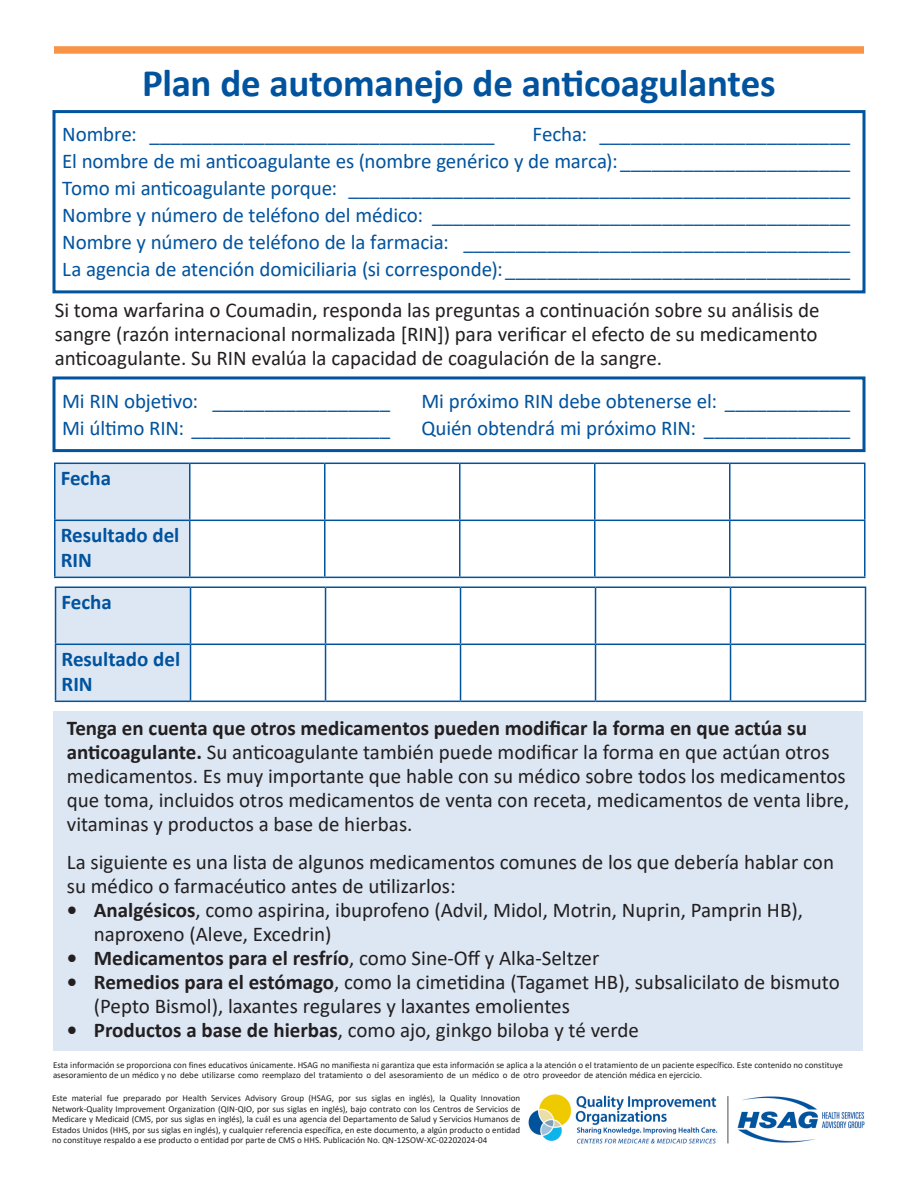
<style>
.page{position:relative;width:918px;height:1188px;background:#fff}
.page>*{position:absolute;margin:0;border:0;box-sizing:border-box;transform-origin:0 0}
.t1{font:700 39px "Calibri";letter-spacing:-.01em;color:#01539e}
.t2{font:21px/24px "Calibri";color:#231f20}
.t3{font:21px "Calibri";letter-spacing:-.005em;color:#01539e}
.t4{font:700 21px "Calibri";color:#231f20}
.t5{font:700 21px/25.2px "Calibri";color:#01539e}
.t6{font:9px/10.6px "Calibri";color:#231f20}
.s1{font-weight:700}
.s2{font-weight:400}
</style>
<div class="page">
<div style="left:53px;top:712px;width:810px;height:339px;background:#dce7f3"></div>
<div style="left:52px;top:110px;width:814px;height:183px;border:3px solid #01539e"></div>
<div style="left:54px;top:46px;width:810px;height:8px;background:#f79447"></div>
<div style="left:52px;top:376px;width:814px;height:76px;border:3px solid #01539e"></div>
<div style="left:55px;top:463px;width:135px;height:57px;background:#dce7f3"></div>
<div style="left:55px;top:520px;width:135px;height:57px;background:#dce7f3"></div>
<hr style="left:54px;top:463px;width:136px;height:1px;background:#01539e">
<hr style="left:54px;top:464px;width:2px;height:56px;background:#01539e">
<hr style="left:190px;top:463px;width:135px;height:1px;background:#01539e">
<hr style="left:189px;top:464px;width:1px;height:56px;background:#01539e">
<hr style="left:325px;top:463px;width:135px;height:1px;background:#01539e">
<hr style="left:324px;top:464px;width:2px;height:56px;background:#01539e">
<hr style="left:460px;top:463px;width:135px;height:1px;background:#01539e">
<hr style="left:459px;top:464px;width:1px;height:56px;background:#01539e">
<hr style="left:595px;top:463px;width:135px;height:1px;background:#01539e">
<hr style="left:594px;top:464px;width:2px;height:56px;background:#01539e">
<hr style="left:730px;top:463px;width:136px;height:1px;background:#01539e">
<hr style="left:729px;top:464px;width:1px;height:56px;background:#01539e">
<hr style="left:864px;top:464px;width:2px;height:56px;background:#01539e">
<hr style="left:54px;top:520px;width:136px;height:1px;background:#01539e">
<hr style="left:54px;top:521px;width:2px;height:56px;background:#01539e">
<hr style="left:190px;top:520px;width:135px;height:1px;background:#01539e">
<hr style="left:189px;top:521px;width:1px;height:56px;background:#01539e">
<hr style="left:325px;top:520px;width:135px;height:1px;background:#01539e">
<hr style="left:324px;top:521px;width:2px;height:56px;background:#01539e">
<hr style="left:460px;top:520px;width:135px;height:1px;background:#01539e">
<hr style="left:459px;top:521px;width:1px;height:56px;background:#01539e">
<hr style="left:595px;top:520px;width:135px;height:1px;background:#01539e">
<hr style="left:594px;top:521px;width:2px;height:56px;background:#01539e">
<hr style="left:730px;top:520px;width:136px;height:1px;background:#01539e">
<hr style="left:729px;top:521px;width:1px;height:56px;background:#01539e">
<hr style="left:864px;top:521px;width:2px;height:56px;background:#01539e">
<hr style="left:54px;top:577px;width:136px;height:1px;background:#01539e">
<hr style="left:190px;top:577px;width:135px;height:1px;background:#01539e">
<hr style="left:325px;top:577px;width:135px;height:1px;background:#01539e">
<hr style="left:460px;top:577px;width:135px;height:1px;background:#01539e">
<hr style="left:595px;top:577px;width:135px;height:1px;background:#01539e">
<hr style="left:730px;top:577px;width:136px;height:1px;background:#01539e">
<div style="left:56px;top:587px;width:135px;height:57px;background:#dce7f3"></div>
<div style="left:56px;top:644px;width:135px;height:57px;background:#dce7f3"></div>
<hr style="left:55px;top:586px;width:136px;height:2px;background:#01539e">
<hr style="left:55px;top:588px;width:1px;height:56px;background:#01539e">
<hr style="left:191px;top:586px;width:135px;height:2px;background:#01539e">
<hr style="left:190px;top:588px;width:1px;height:56px;background:#01539e">
<hr style="left:326px;top:586px;width:135px;height:2px;background:#01539e">
<hr style="left:325px;top:588px;width:1px;height:56px;background:#01539e">
<hr style="left:461px;top:586px;width:135px;height:2px;background:#01539e">
<hr style="left:460px;top:588px;width:1px;height:56px;background:#01539e">
<hr style="left:596px;top:586px;width:135px;height:2px;background:#01539e">
<hr style="left:595px;top:588px;width:1px;height:56px;background:#01539e">
<hr style="left:731px;top:586px;width:135px;height:2px;background:#01539e">
<hr style="left:730px;top:588px;width:1px;height:56px;background:#01539e">
<hr style="left:865px;top:588px;width:1px;height:56px;background:#01539e">
<hr style="left:55px;top:644px;width:136px;height:1px;background:#01539e">
<hr style="left:55px;top:645px;width:1px;height:56px;background:#01539e">
<hr style="left:191px;top:644px;width:135px;height:1px;background:#01539e">
<hr style="left:190px;top:645px;width:1px;height:56px;background:#01539e">
<hr style="left:326px;top:644px;width:135px;height:1px;background:#01539e">
<hr style="left:325px;top:645px;width:1px;height:56px;background:#01539e">
<hr style="left:461px;top:644px;width:135px;height:1px;background:#01539e">
<hr style="left:460px;top:645px;width:1px;height:56px;background:#01539e">
<hr style="left:596px;top:644px;width:135px;height:1px;background:#01539e">
<hr style="left:595px;top:645px;width:1px;height:56px;background:#01539e">
<hr style="left:731px;top:644px;width:135px;height:1px;background:#01539e">
<hr style="left:730px;top:645px;width:1px;height:56px;background:#01539e">
<hr style="left:865px;top:645px;width:1px;height:56px;background:#01539e">
<hr style="left:55px;top:701px;width:136px;height:1px;background:#01539e">
<hr style="left:191px;top:701px;width:135px;height:1px;background:#01539e">
<hr style="left:326px;top:701px;width:135px;height:1px;background:#01539e">
<hr style="left:461px;top:701px;width:135px;height:1px;background:#01539e">
<hr style="left:596px;top:701px;width:135px;height:1px;background:#01539e">
<hr style="left:731px;top:701px;width:135px;height:1px;background:#01539e">
<img style="left:528px;top:1094px;width:337px;height:50px">
<h1 class="t1" style="left:142px;top:56px;width:635px">Plan de automanejo de anticoagulantes</h1>
<p class="t3" style="left:62px;top:120px;width:434px">Nombre: _________________________________</p>
<p class="t3" style="left:533px;top:120px;width:319px">Fecha: ________________________</p>
<p class="t3" style="left:62px;top:147px;width:790px">El nombre de mi anticoagulante es (nombre genérico y de marca): ______________________</p>
<p class="t3" style="left:62px;top:174px;width:790px">Tomo mi anticoagulante porque: ________________________________________________</p>
<p class="t3" style="left:62px;top:201px;width:790px">Nombre y número de teléfono del médico: ________________________________________</p>
<p class="t3" style="left:62px;top:228px;width:790px">Nombre y número de teléfono de la farmacia: _____________________________________</p>
<p class="t3" style="left:62px;top:255px;width:790px">La agencia de atención domiciliaria (si corresponde):_________________________________</p>
<p class="t2" style="left:55px;top:297px;width:766px;text-align:justify">Si toma warfarina o Coumadin, responda las preguntas a continuación sobre su análisis de sangre (razón internacional normalizada [RIN]) para verificar el efecto de su medicamento anticoagulante. Su RIN evalúa la capacidad de coagulación de la sangre.</p>
<p class="t3" style="left:62px;top:386px;width:329px">Mi RIN objetivo: _________________</p>
<p class="t3" style="left:62px;top:413px;width:329px">Mi último RIN: ___________________</p>
<p class="t3" style="left:421px;top:386px;width:430px">Mi próximo RIN debe obtenerse el: ____________</p>
<p class="t3" style="left:421px;top:413px;width:430px">Quién obtendrá mi próximo RIN: ______________</p>
<p class="t5" style="left:61px;top:465px;width:52px">Fecha</p>
<p class="t5" style="left:61px;top:522px;width:120px">Resultado del<br>RIN</p>
<p class="t5" style="left:62px;top:589px;width:52px">Fecha</p>
<p class="t5" style="left:62px;top:646px;width:120px">Resultado del<br>RIN</p>
<p class="t2" style="left:67px;top:716px;width:784px"><span class="s1">Tenga en cuenta que otros medicamentos pueden modificar la forma en que actúa su anticoagulante.</span> Su anticoagulante también puede modificar la forma en que actúan otros medicamentos. Es muy importante que hable con su médico sobre todos los medicamentos que toma, incluidos otros medicamentos de venta con receta, medicamentos de venta libre, vitaminas y productos a base de hierbas.</p>
<p class="t2" style="left:67px;top:849px;width:769px">La siguiente es una lista de algunos medicamentos comunes de los que debería hablar con su médico o farmacéutico antes de utilizarlos:</p>
<p class="t2" style="left:94px;top:897px;width:711px;text-indent:-27px"><span class="s1">• Analgésicos</span>, como aspirina, ibuprofeno (Advil, Midol, Motrin, Nuprin, Pamprin HB), naproxeno (Aleve, Excedrin)</p>
<p class="t4" style="left:67px;top:943px;width:534px">• Medicamentos para el resfrío<span class="s2">, como Sine-Off y Alka-Seltzer</span></p>
<p class="t2" style="left:94px;top:969px;width:748px;text-indent:-27px"><span class="s1">• Remedios para el estómago</span>, como la cimetidina (Tagamet HB), subsalicilato de bismuto (Pepto Bismol), laxantes regulares y laxantes emolientes</p>
<p class="t2" style="left:67px;top:1017px;width:574px"><span class="s1">• Productos a base de hierbas</span>, como ajo, ginkgo biloba y té verde</p>
<p class="t6" style="left:53px;top:1059px;width:792px">Esta información se proporciona con fines educativos únicamente. HSAG no manifiesta ni garantiza que esta información se aplica a la atención o el tratamiento de un paciente específico. Este contenido no constituye asesoramiento de un médico y no debe utilizarse como reemplazo del tratamiento o del asesoramiento de un médico o de otro proveedor de atención médica en ejercicio.</p>
<p class="t6" style="left:52px;top:1092px;width:470px;text-align:justify">Este material fue preparado por Health Services Advisory Group (HSAG, por sus siglas en inglés), la Quality Innovation Network-Quality Improvement Organization (QIN-QIO, por sus siglas en inglés), bajo contrato con los Centros de Servicios de Medicare y Medicaid (CMS, por sus siglas en inglés), la cuál es una agencia del Departamento de Salud y Servicios Humanos de Estados Unidos (HHS, por sus siglas en inglés), y cualquier referencia específica, en este documento, a algún producto o entidad no constituye respaldo a ese producto o entidad por parte de CMS o HHS. Publicación No. QN-12SOW-XC-02202024-04</p>
</div>
